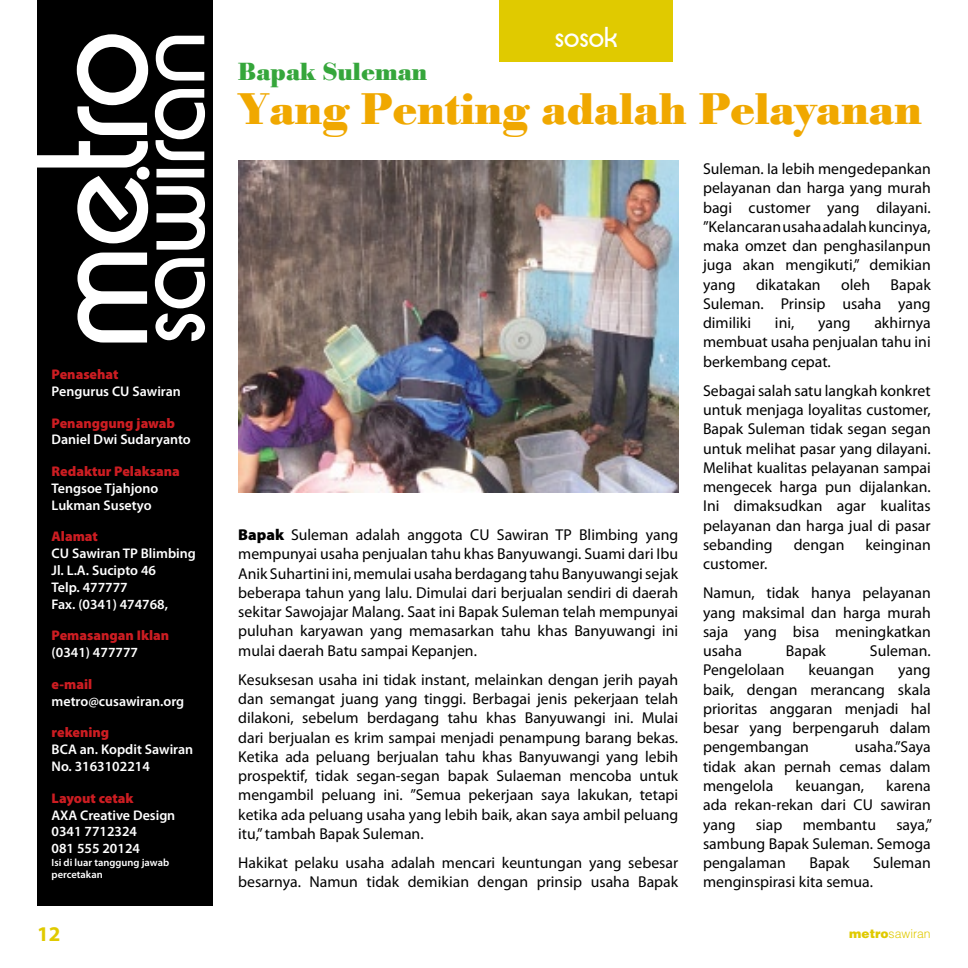
<style>
.page{position:relative;width:968px;height:968px;background:#fff}
.page>*{position:absolute;margin:0;border:0;box-sizing:border-box;transform-origin:0 0}
.t1{font:43.75px "Poster";color:#f0a800}
.t2{font:28px "Brian Becker";color:#fff}
.t3{font:24.5px "Poster";color:#35a63b}
.t4{font:700 21px "Myriad Pro";color:#e0ca00}
.t5{font:15.75px/19.2px "Myriad Pro";color:#000;text-align:justify}
.t6{font:600 14px/16.8px "Myriad Pro";color:#fff}
.t7{font:900 14px "Myriad Pro";color:#cc1d22}
.t8{font:300 12.25px "Helvetica LT Std";color:#e0ca00}
.t9{font:600 10.5px/12.6px "Myriad Pro";color:#fff}
.s1{font-weight:900}
</style>
<div class="page">
<div style="left:499px;top:0;width:174px;height:62px;background:#e0ca00"></div>
<div style="left:37px;top:0;width:175px;height:905px;background:#000"></div>
<svg style="left:37px;top:34px;width:168px;height:308px"></svg>
<img style="left:238px;top:160px;width:440px;height:332px">
<p class="t7" style="left:52px;top:365px;width:68px">Penasehat</p>
<p class="t6" style="left:52px;top:382px;width:131px">Pengurus CU Sawiran</p>
<p class="t7" style="left:52px;top:413px;width:125px">Penanggung jawab</p>
<p class="t6" style="left:52px;top:431px;width:141px">Daniel Dwi Sudaryanto</p>
<p class="t7" style="left:52px;top:462px;width:130px">Redaktur Pelaksana</p>
<p class="t6" style="left:52px;top:479px;width:108px">Tengsoe Tjahjono<br>Lukman Susetyo</p>
<p class="t7" style="left:52px;top:527px;width:48px">Alamat</p>
<p class="t6" style="left:52px;top:544px;width:146px">CU Sawiran TP Blimbing<br>Jl. L.A. Sucipto 46<br>Telp. 477777<br>Fax. (0341) 474768,</p>
<p class="t7" style="left:52px;top:626px;width:119px">Pemasangan Iklan</p>
<p class="t6" style="left:52px;top:643px;width:88px">(0341) 477777</p>
<p class="t7" style="left:52px;top:674px;width:42px">e-mail</p>
<p class="t6" style="left:52px;top:692px;width:134px">metro@cusawiran.org</p>
<p class="t7" style="left:52px;top:723px;width:59px">rekening</p>
<p class="t6" style="left:52px;top:740px;width:143px">BCA an. Kopdit Sawiran<br>No. 3163102214</p>
<p class="t7" style="left:52px;top:788px;width:83px">Layout cetak</p>
<p class="t6" style="left:52px;top:806px;width:125px">AXA Creative Design<br>0341 7712324<br>081 555 20124</p>
<p class="t9" style="left:52px;top:855px;width:119px">Isi di luar tanggung jawab percetakan</p>
<h2 class="t2" style="left:554px;top:21px;width:64px">sosok</h2>
<h3 class="t3" style="left:238px;top:57px;width:190px">Bapak Suleman</h3>
<h1 class="t1" style="left:238px;top:83px;width:685px">Yang Penting adalah Pelayanan</h1>
<p class="t5" style="left:703px;top:159px;width:229px">Suleman. Ia lebih mengedepankan pelayanan dan harga yang murah bagi customer yang dilayani. ”Kelancaran usaha adalah kuncinya, maka omzet dan penghasilanpun juga akan mengikuti,” demikian yang</p>
<p class="t5" style="left:703px;top:274px;width:229px;text-indent:187px">Bapak Suleman. Prinsip usaha yang dimiliki</p>
<p class="t5" style="left:756px;top:274px;width:66px">dikatakan</p>
<p class="t5" style="left:841px;top:274px;width:30px">oleh</p>
<p class="t5" style="left:703px;top:313px;width:229px;text-indent:171px">akhirnya membuat usaha penjualan tahu ini berkembang cepat.</p>
<p class="t5" style="left:703px;top:380px;width:229px">Sebagai salah satu langkah konkret untuk menjaga loyalitas customer, Bapak Suleman tidak segan segan untuk melihat pasar yang dilayani.<br>Melihat kualitas pelayanan sampai mengecek harga pun dijalankan.<br>Ini dimaksudkan agar kualitas pelayanan dan harga jual di pasar sebanding</p>
<p class="t5" style="left:774px;top:313px;width:21px">ini,</p>
<p class="t5" style="left:818px;top:313px;width:34px">yang</p>
<p class="t5" style="left:238px;top:524px;width:441px"><span class="s1">Bapak</span> Suleman adalah anggota CU Sawiran TP Blimbing yang mempunyai usaha penjualan tahu khas Banyuwangi. Suami dari Ibu Anik Suhartini ini, memulai usaha berdagang tahu Banyuwangi sejak beberapa tahun yang lalu. Dimulai dari berjualan sendiri di daerah sekitar Sawojajar Malang. Saat ini Bapak Suleman telah mempunyai puluhan karyawan yang memasarkan tahu khas Banyuwangi ini mulai daerah Batu sampai Kepanjen.</p>
<p class="t5" style="left:238px;top:669px;width:441px">Kesuksesan usaha ini tidak instant, melainkan dengan jerih payah dan semangat juang yang tinggi. Berbagai jenis pekerjaan telah dilakoni, sebelum berdagang tahu khas Banyuwangi ini. Mulai dari berjualan es krim sampai menjadi penampung barang bekas.<br>Ketika ada peluang berjualan tahu khas Banyuwangi yang lebih prospektif, tidak segan-segan bapak Sulaeman mencoba untuk mengambil peluang ini. ”Semua pekerjaan saya lakukan, tetapi ketika ada peluang usaha yang lebih baik, akan saya ambil peluang itu,” tambah Bapak Suleman.</p>
<p class="t5" style="left:238px;top:852px;width:441px">Hakikat pelaku usaha adalah mencari keuntungan yang sebesar besarnya. Namun tidak demikian dengan prinsip usaha Bapak</p>
<p class="t5" style="left:793px;top:534px;width:52px">dengan</p>
<p class="t5" style="left:865px;top:534px;width:67px">keinginan</p>
<p class="t5" style="left:703px;top:549px;width:229px;line-height:29.2px">customer.<br>Namun, tidak hanya pelayanan</p>
<p class="t5" style="left:703px;top:602px;width:229px">yang maksimal dan harga murah saja yang bisa meningkatkan usaha</p>
<p class="t5" style="left:785px;top:641px;width:42px">Bapak</p>
<p class="t5" style="left:869px;top:641px;width:62px">Suleman.</p>
<p class="t5" style="left:703px;top:660px;width:83px">Pengelolaan</p>
<p class="t5" style="left:808px;top:660px;width:67px">keuangan</p>
<p class="t5" style="left:703px;top:660px;width:229px;text-indent:195px">yang baik, dengan merancang skala prioritas anggaran menjadi hal besar yang berpengaruh dalam pengembangan</p>
<p class="t5" style="left:703px;top:737px;width:229px;text-indent:152px">usaha.”Saya tidak akan pernah cemas dalam mengelola</p>
<p class="t5" style="left:703px;top:775px;width:229px;text-indent:183px">karena ada rekan-rekan dari CU sawiran yang</p>
<p class="t5" style="left:795px;top:775px;width:70px">keuangan,</p>
<p class="t5" style="left:755px;top:814px;width:28px">siap</p>
<p class="t5" style="left:802px;top:814px;width:75px">membantu</p>
<p class="t5" style="left:703px;top:814px;width:230px;text-indent:193px">saya,” sambung Bapak Suleman. Semoga pengalaman</p>
<p class="t5" style="left:809px;top:852px;width:42px">Bapak</p>
<p class="t5" style="left:873px;top:852px;width:59px">Suleman</p>
<p class="t5" style="left:703px;top:872px;width:171px">menginspirasi kita semua.</p>
<h3 class="t4" style="left:37px;top:920px;width:23px">12</h3>
<p class="t8" style="left:849px;top:925px;width:83px"><span class="s1">metro</span>sawiran</p>
</div>
